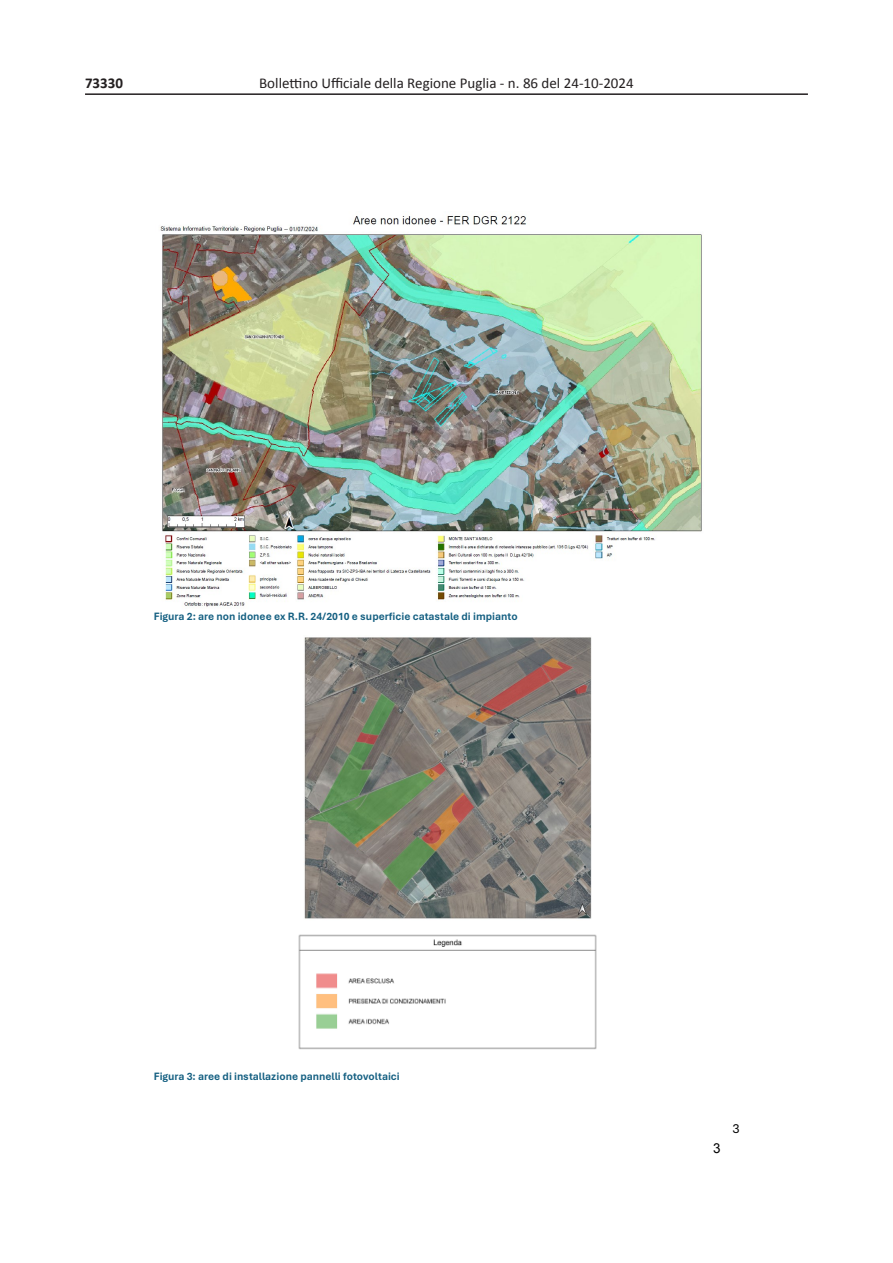
<style>
.page{position:relative;width:893px;height:1263px;background:#fff}
.page>*{position:absolute;margin:0;border:0;box-sizing:border-box;transform-origin:0 0}
.t1{font:15px "Calibri";color:#231f20}
.t2{font:700 15px "Calibri";color:#231f20}
.t3{font:13.8px "Aptos";color:#000}
.t4{font:13.65px "Arial";color:#000}
.t5{font:700 11.25px "Aptos";color:#156082}
</style>
<div class="page">
<hr style="left:85px;top:93px;width:723px;height:2px;background:#231f20">
<img style="left:160px;top:215px;width:542px;height:392px">
<img style="left:304px;top:637px;width:288px;height:282px">
<img style="left:298px;top:934px;width:299px;height:116px">
<h1 class="t2" style="left:85px;top:72px;width:40px">73330</h1>
<h1 class="t1" style="left:259px;top:74px;width:376px">Bollettino Ufficiale della Regione Puglia - n. 86 del 24-10-2024</h1>
<p class="t5" style="left:154px;top:609px;width:365px">Figura 2: are non idonee ex R.R. 24/2010 e superficie catastale di impianto</p>
<p class="t5" style="left:154px;top:1068px;width:247px">Figura 3: aree di installazione pannelli fotovoltaici</p>
<p class="t4" style="left:713px;top:1139px;width:9px">3</p>
<p class="t3" style="left:732px;top:1119px;width:9px">3</p>
</div>
